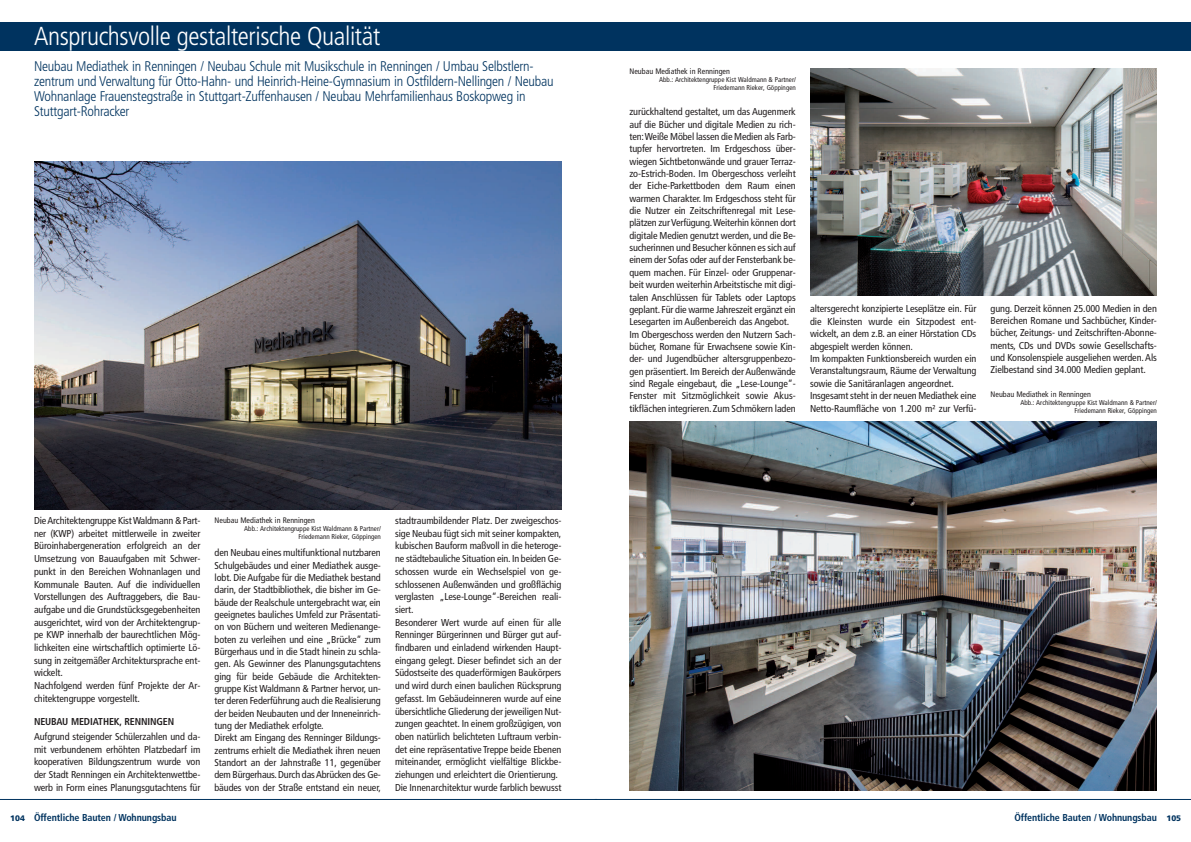
<style>
.page{position:relative;width:1191px;height:842px;background:#fff}
.page>*{position:absolute;margin:0;border:0;box-sizing:border-box;transform-origin:0 0}
.t1{font:300 condensed 26px "Frutiger";letter-spacing:-.015em;color:#fff}
.t2{font:300 condensed 14px/15px "Frutiger";letter-spacing:-.015em;color:#00335f}
.t3{font:condensed 10px/12.7px "Frutiger";letter-spacing:-.01em;color:#231f20}
.t4{font:700 condensed 10px "Frutiger";letter-spacing:-.01em;color:#00335f}
.t5{font:700 condensed 10px "Frutiger";letter-spacing:-.01em;color:#231f20}
.t6{font:condensed 8px "Frutiger";color:#231f20}
.t7{font:condensed 7px/8px "Frutiger";color:#231f20;text-align:right}
.s1{font-weight:900;font-stretch:normal;font-size:8px}
</style>
<div class="page">
<div style="left:594px;top:23px;width:597px;height:28px;background:#00335f"></div>
<hr style="left:595px;top:799px;width:596px;height:1px;background:#00335f">
<div style="left:0;top:23px;width:595px;height:28px;background:#00335f"></div>
<hr style="left:0;top:799px;width:597px;height:1px;background:#00335f">
<img style="left:34px;top:162px;width:527px;height:348px">
<img style="left:810px;top:68px;width:347px;height:227px">
<img style="left:629px;top:421px;width:528px;height:370px">
<h1 class="t1" style="left:34px;top:26px;width:348px">Anspruchsvolle gestalterische Qualität</h1>
<p class="t2" style="left:34px;top:60px;width:521px">Neubau Mediathek in Renningen / Neubau Schule mit Musikschule in Renningen / Umbau Selbstlern&shy;zentrum und Verwaltung für Otto-Hahn- und Heinrich-Heine-Gymnasium in Ostfildern-Nellingen / Neubau Wohnanlage Frauenstegstraße in Stuttgart-Zuffenhausen / Neubau Mehrfamilienhaus Boskopweg in Stuttgart-Rohracker</p>
<p class="t3" style="left:34px;top:515px;width:168px">DieArchitektengruppe KistWaldmann &amp; Part&shy;ner (KWP) arbeitet mittlerweile in zweiter Büroinhabergeneration erfolgreich an der Umsetzung von Bauaufgaben mit Schwer&shy;punkt in den Bereichen Wohnanlagen und Kommunale Bauten. Auf die individuellen Vorstellungen des Auftraggebers, die Bau&shy;aufgabe und die Grundstücksgegebenheiten ausgerichtet, wird von der Architektengrup&shy;pe KWP innerhalb der baurechtlichen Mög&shy;lichkeiten eine wirtschaftlich optimierte Lö&shy;sung in zeitgemäßer Architektursprache ent&shy;wickelt.<br>Nachfolgend werden fünf Projekte der Ar&shy;chitektengruppe vorgestellt.</p>
<p class="t5" style="left:34px;top:718px;width:142px">NEUBAU MEDIATHEK, RENNINGEN</p>
<p class="t3" style="left:34px;top:731px;width:168px;text-align:justify">Aufgrund steigender Schülerzahlen und da&shy;mit verbundenem erhöhten Platzbedarf im kooperativen Bildungszentrum wurde von der Stadt Renningen ein Architektenwettbe&shy;werb in Form eines Planungsgutachtens für</p>
<p class="t6" style="left:214px;top:516px;width:102px">Neubau Mediathek in Renningen</p>
<p class="t7" style="left:244px;top:525px;width:138px">Abb.: Architektengruppe Kist Waldmann &amp; Partner/<br>Friedemann Rieker, Göppingen</p>
<p class="t3" style="left:214px;top:548px;width:168px;line-height:12.3px">den Neubau eines multifunktional nutzbaren Schulgebäudes und einer Mediathek ausge&shy;lobt. Die Aufgabe für die Mediathek bestand darin, der Stadtbibliothek, die bisher im Ge&shy;bäude der Realschule untergebracht war, ein geeignetes bauliches Umfeld zur Präsentati&shy;on von Büchern und weiteren Medienange&shy;boten zu verleihen und eine „Brücke“ zum Bürgerhaus und in die Stadt hinein zu schla&shy;gen. Als Gewinner des Planungsgutachtens ging für beide Gebäude die Architekten&shy;gruppe Kist Waldmann &amp; Partner hervor, un&shy;ter deren Federführung auch die Realisierung der beiden Neubauten und der Inneneinrich&shy;tung der Mediathek erfolgte.<br>Direkt am Eingang des Renninger Bildungs&shy;zentrums erhielt die Mediathek ihren neuen Standort an der Jahnstraße 11, gegenüber dem Bürgerhaus.Durch dasAbrücken des Ge&shy;bäudes von der Straße entstand ein neuer,</p>
<p class="t3" style="left:395px;top:515px;width:168px">stadtraumbildender Platz. Der zweigeschos&shy;sige Neubau fügt sich mit seiner kompakten, kubischen Bauform maßvoll in die heteroge&shy;ne städtebauliche Situation ein. In beiden Ge&shy;schossen wurde ein Wechselspiel von ge&shy;schlossenen Außenwänden und großflächig verglasten „Lese-Lounge“-Bereichen reali&shy;siert.<br>Besonderer Wert wurde auf einen für alle Renninger Bürgerinnen und Bürger gut auf&shy;findbaren und einladend wirkenden Haupt&shy;eingang gelegt. Dieser befindet sich an der Südostseite des quaderförmigen Baukörpers und wird durch einen baulichen Rücksprung gefasst. Im Gebäudeinneren wurde auf eine übersichtliche Gliederung der jeweiligen Nut&shy;zungen geachtet. In einem großzügigen, von oben natürlich belichteten Luftraum verbin&shy;det eine repräsentative Treppe beide Ebenen miteinander, ermöglicht vielfältige Blickbe&shy;ziehungen und erleichtert die Orientierung.<br>Die Innenarchitektur wurde farblich bewusst</p>
<p class="t6" style="left:629px;top:68px;width:102px">Neubau Mediathek in Renningen</p>
<p class="t7" style="left:659px;top:76px;width:138px">Abb.: Architektengruppe Kist Waldmann &amp; Partner/<br>Friedemann Rieker, Göppingen</p>
<p class="t3" style="left:629px;top:106px;width:168px;line-height:12.4px">zurückhaltend gestaltet, um das Augenmerk auf die Bücher und digitale Medien zu rich&shy;ten:Weiße Möbel lassen die Medien als Farb&shy;tupfer hervortreten. Im Erdgeschoss über&shy;wiegen Sichtbetonwände und grauer Terraz&shy;zo-Estrich-Boden. Im Obergeschoss verleiht der Eiche-Parkettboden dem Raum einen warmen Charakter. Im Erdgeschoss steht für die Nutzer ein Zeitschriftenregal mit Lese&shy;plätzen zurVerfügung.Weiterhin können dort digitale Medien genutzt werden, und die Be&shy;sucherinnen und Besucher können es sich auf einem der Sofas oder auf der Fensterbank be&shy;quem machen. Für Einzel- oder Gruppenar&shy;beit wurden weiterhinArbeitstische mit digi&shy;talen Anschlüssen für Tablets oder Laptops geplant. Für die warme Jahreszeit ergänzt ein Lesegarten im Außenbereich das Angebot.<br>Im Obergeschoss werden den Nutzern Sach&shy;bücher, Romane für Erwachsene sowie Kin&shy;der- und Jugendbücher altersgruppenbezo&shy;gen präsentiert. Im Bereich derAußenwände sind Regale eingebaut, die „Lese-Lounge“- Fenster mit Sitzmöglichkeit sowie Akus&shy;tikflächen integrieren. Zum Schmökern laden</p>
<p class="t3" style="left:810px;top:303px;width:168px;line-height:12.4px">altersgerecht konzipierte Leseplätze ein. Für die Kleinsten wurde ein Sitzpodest ent&shy;wickelt, an dem z.B. an einer Hörstation CDs abgespielt werden können.<br>Im kompakten Funktionsbereich wurden ein Veranstaltungsraum, Räume der Verwaltung sowie die Sanitäranlagen angeordnet.<br>Insgesamt steht in der neuen Mediathek eine Netto-Raumfläche von 1.200 m² zur Verfü-</p>
<p class="t3" style="left:990px;top:303px;width:168px;line-height:12.3px;text-align:justify">gung. Derzeit können 25.000 Medien in den Bereichen Romane und Sachbücher, Kinder&shy;bücher, Zeitungs- und Zeitschriften-Abonne&shy;ments, CDs und DVDs sowie Gesellschafts&shy;und Konsolenspiele ausgeliehen werden.Als Zielbestand sind 34.000 Medien geplant.</p>
<p class="t6" style="left:990px;top:391px;width:102px">Neubau Mediathek in Renningen</p>
<p class="t7" style="left:1020px;top:399px;width:138px">Abb.: Architektengruppe Kist Waldmann &amp; Partner/<br>Friedemann Rieker, Göppingen</p>
<p class="t4" style="left:10px;top:814px;width:168px"><span class="s1">104</span> Öffentliche Bauten / Wohnungsbau</p>
<p class="t4" style="left:1014px;top:814px;width:168px">Öffentliche Bauten / Wohnungsbau <span class="s1">105</span></p>
</div>
